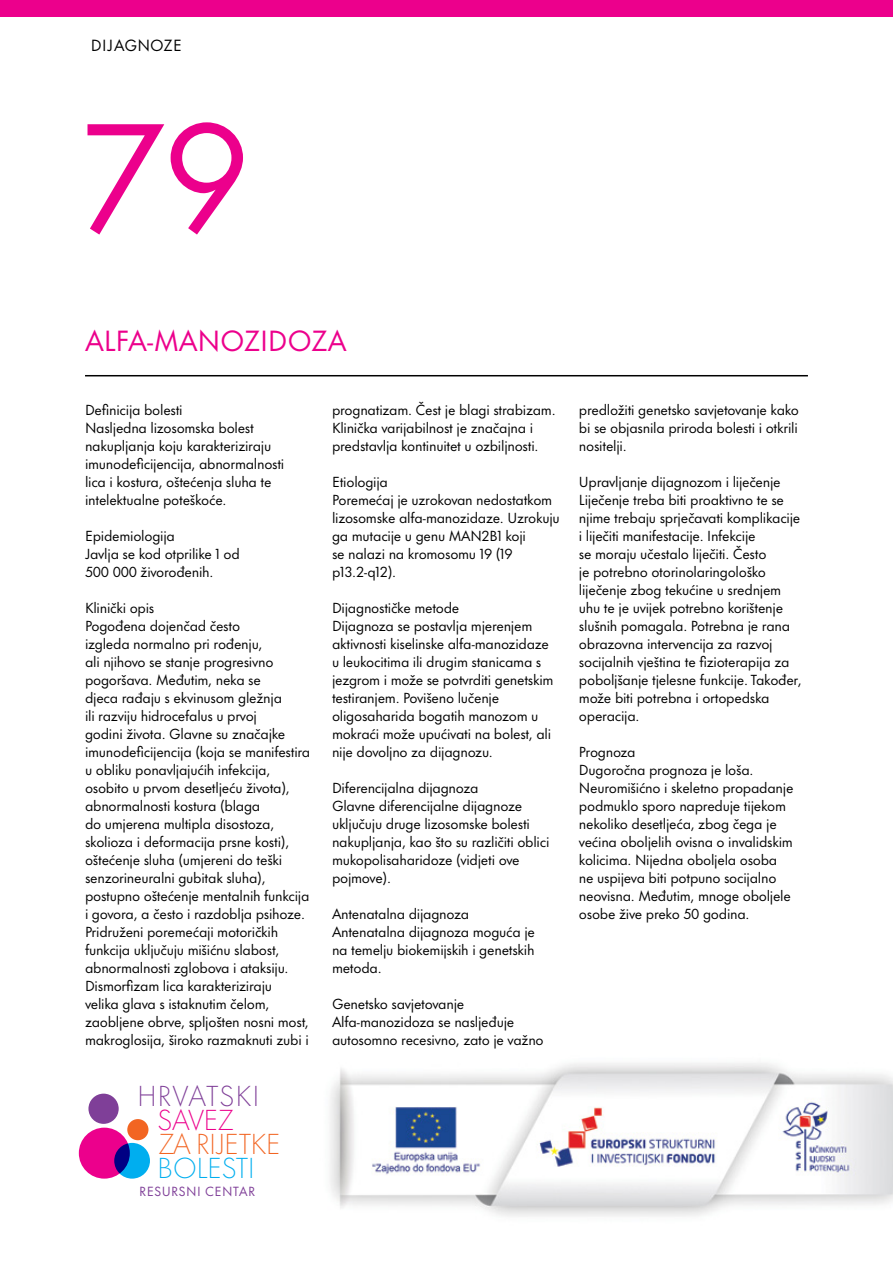
<style>
.page{position:relative;width:893px;height:1263px;background:#fff}
.page>*{position:absolute;margin:0;border:0;box-sizing:border-box;transform-origin:0 0}
.t1{font:142.5px "Futura Now Text";color:#ec008c}
.t2{font:27px "Futura Now Text";letter-spacing:-.01em;color:#ec008c}
.t3{font:300 26.7px "Futura Now Headline";letter-spacing:.01em;color:#f26522}
.t4{font:300 26.7px "Futura Now Headline";letter-spacing:.065em;color:#7f3f98}
.t5{font:300 26.7px "Futura Now Headline";letter-spacing:.01em;color:#00aeef}
.t6{font:300 26.7px "Futura Now Headline";letter-spacing:.01em;color:#ec008c}
.t7{font:15px "Futura Now Text";letter-spacing:.01em;color:#000}
.t8{font:13.5px/18px "Futura Now Text";letter-spacing:-.02em;color:#000}
.t9{font:12.3px "Futura Now Headline";letter-spacing:.07em;color:#7f3f98}
</style>
<div class="page">
<img style="left:330px;top:1063px;width:563px;height:154px">
<div style="left:88px;top:1094px;width:31px;height:30px;background:#7f3f98;border-radius:50%"></div>
<div style="left:127px;top:1119px;width:21px;height:21px;background:#f26522;border-radius:50%"></div>
<div style="left:79px;top:1127px;width:51px;height:51px;background:#ec008c;border-radius:50%"></div>
<svg style="left:114px;top:1143px;width:36px;height:35px"></svg>
<div style="left:0;top:0;width:893px;height:17px;background:#ec008c"></div>
<hr style="left:85px;top:375px;width:723px;height:1px;background:#000">
<p class="t7" style="left:91px;top:33px;width:93px">DIJAGNOZE</p>
<h1 class="t1" style="left:81px;top:64px;width:171px">79</h1>
<h2 class="t2" style="left:85px;top:319px;width:263px">ALFA-MANOZIDOZA</h2>
<p class="t8" style="left:85px;top:400px;width:201px">Definicija bolesti<br>Nasljedna lizosomska bolest nakupljanja koju karakteriziraju imunodeficijencija, abnormalnosti lica i kostura, oštećenja sluha te intelektualne poteškoće.</p>
<p class="t8" style="left:85px;top:526px;width:156px">Epidemiologija<br>Javlja se kod otprilike 1 od<br>500 000 živorođenih.</p>
<p class="t8" style="left:85px;top:598px;width:227px">Klinički opis<br>Pogođena dojenčad često<br>izgleda normalno pri rođenju,<br>ali njihovo se stanje progresivno pogoršava. Međutim, neka se<br>djeca rađaju s ekvinusom gležnja<br>ili razviju hidrocefalus u prvoj<br>godini života. Glavne su značajke imunodeficijencija (koja se manifestira u obliku ponavljajućih infekcija, osobito u prvom desetljeću života), abnormalnosti kostura (blaga<br>do umjerena multipla disostoza, skolioza i deformacija prsne kosti), oštećenje sluha (umjereni do teški senzorineuralni gubitak sluha), postupno oštećenje mentalnih funkcija i govora, a često i razdoblja psihoze.<br>Pridruženi poremećaji motoričkih funkcija uključuju mišićnu slabost, abnormalnosti zglobova i ataksiju.<br>Dismorfizam lica karakteriziraju<br>velika glava s istaknutim čelom, zaobljene obrve, spljošten nosni most, makroglosija, široko razmaknuti zubi i</p>
<h3 class="t4" style="left:138px;top:1075px;width:122px">HRVATSKI</h3>
<h3 class="t6" style="left:158px;top:1099px;width:77px">SAVEZ</h3>
<h3 class="t3" style="left:159px;top:1123px;width:123px">ZA RIJETKE</h3>
<h3 class="t5" style="left:158px;top:1147px;width:98px">BOLESTI</h3>
<p class="t9" style="left:140px;top:1181px;width:117px">RESURSNI CENTAR</p>
<p class="t8" style="left:332px;top:400px;width:225px">prognatizam. Čest je blagi strabizam.<br>Klinička varijabilnost je značajna i predstavlja kontinuitet u ozbiljnosti.</p>
<p class="t8" style="left:332px;top:472px;width:229px">Etiologija<br>Poremećaj je uzrokovan nedostatkom lizosomske alfa-manozidaze. Uzrokuju ga mutacije u genu MAN2B1 koji<br>se nalazi na kromosomu 19 (19 p13.2-q12).</p>
<p class="t8" style="left:332px;top:598px;width:223px">Dijagnostičke metode<br>Dijagnoza se postavlja mjerenjem aktivnosti kiselinske alfa-manozidaze u leukocitima ili drugim stanicama s jezgrom i može se potvrditi genetskim testiranjem. Povišeno lučenje oligosaharida bogatih manozom u mokraći može upućivati na bolest, ali nije dovoljno za dijagnozu.</p>
<p class="t8" style="left:332px;top:778px;width:219px">Diferencijalna dijagnoza<br>Glavne diferencijalne dijagnoze uključuju druge lizosomske bolesti nakupljanja, kao što su različiti oblici mukopolisaharidoze (vidjeti ove pojmove).</p>
<p class="t8" style="left:332px;top:904px;width:205px">Antenatalna dijagnoza<br>Antenatalna dijagnoza moguća je na temelju biokemijskih i genetskih metoda.</p>
<p class="t8" style="left:332px;top:994px;width:213px">Genetsko savjetovanje<br>Alfa-manozidoza se nasljeđuje autosomno recesivno, zato je važno</p>
<p class="t8" style="left:579px;top:400px;width:222px;text-align:justify">predložiti genetsko savjetovanje kako bi se objasnila priroda bolesti i otkrili nositelji.</p>
<p class="t8" style="left:579px;top:472px;width:224px">Upravljanje dijagnozom i liječenje Liječenje treba biti proaktivno te se njime trebaju sprječavati komplikacije i liječiti manifestacije. Infekcije<br>se moraju učestalo liječiti. Često<br>je potrebno otorinolaringološko liječenje zbog tekućine u srednjem uhu te je uvijek potrebno korištenje slušnih pomagala. Potrebna je rana obrazovna intervencija za razvoj socijalnih vještina te fizioterapija za poboljšanje tjelesne funkcije. Također, može biti potrebna i ortopedska operacija.</p>
<p class="t8" style="left:579px;top:742px;width:216px">Prognoza<br>Dugoročna prognoza je loša.<br>Neuromišićno i skeletno propadanje podmuklo sporo napreduje tijekom nekoliko desetljeća, zbog čega je većina oboljelih ovisna o invalidskim kolicima. Nijedna oboljela osoba ne uspijeva biti potpuno socijalno neovisna. Međutim, mnoge oboljele osobe žive preko 50 godina.</p>
</div>
